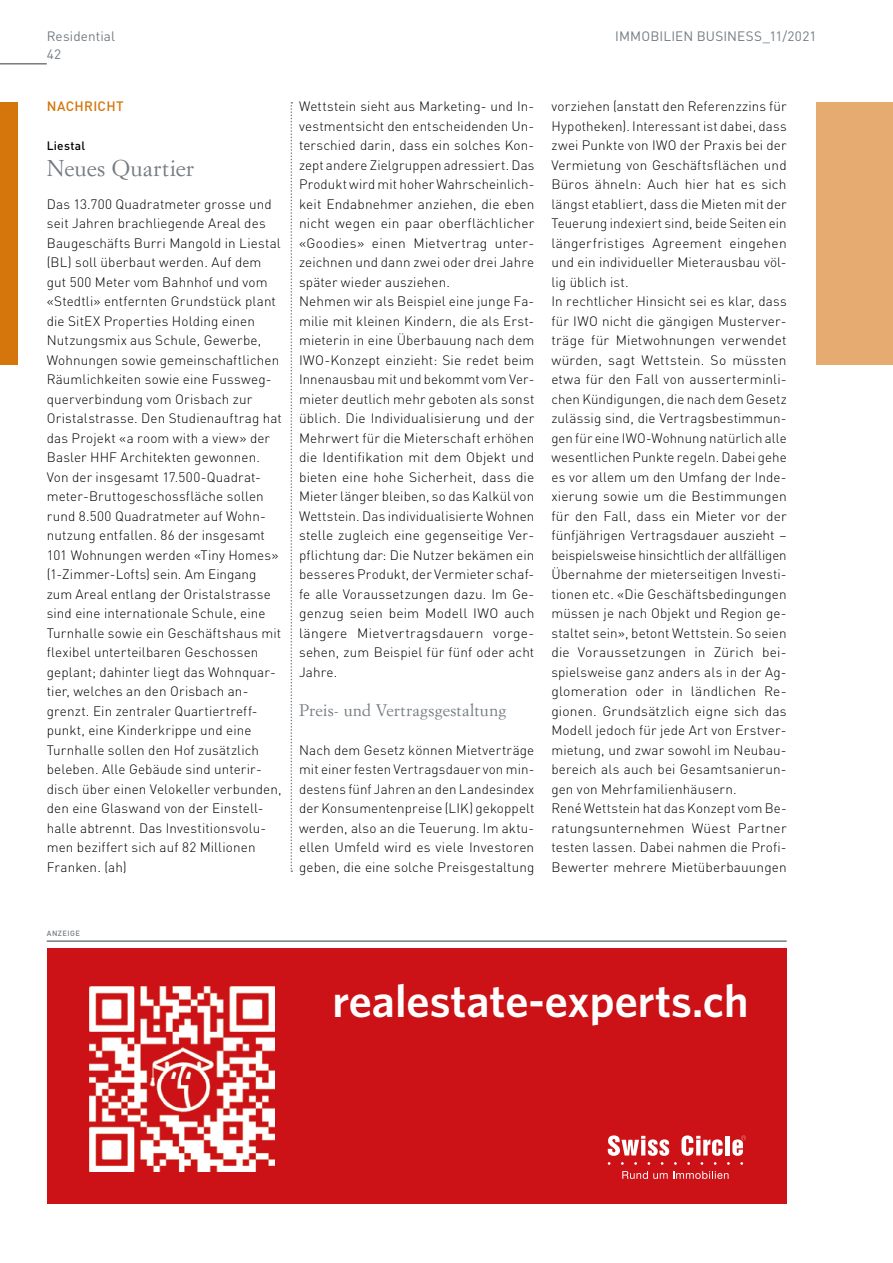
<style>
.page{position:relative;width:893px;height:1263px;background:#fff}
.page>*{position:absolute;margin:0;border:0;box-sizing:border-box;transform-origin:0 0}
.t1{font:600 46.05px "Whitney";color:#fff}
.t2{font:22.5px "Simoncini Garamond Std";letter-spacing:.01em;color:#747c81}
.t3{font:16.5px "Simoncini Garamond Std";letter-spacing:.02em;color:#747c81}
.t4{font:300 13.5px/19.5px "DIN Pro";letter-spacing:.01em;color:#000}
.t5{font:13.5px "DIN Pro";letter-spacing:.01em;color:#747c81}
.t6{font:500 13.5px "DIN Pro";letter-spacing:.02em;color:#d4760b}
.t7{font:500 12px "DIN Pro";letter-spacing:.025em;color:#000}
.t8{font:500 7.5px "DIN Pro";letter-spacing:.06em;color:#747c81}
</style>
<div class="page">
<hr style="left:0;top:63px;width:47px;height:2px;background:#747c81">
<svg style="left:291px;top:102px;width:1px;height:770px"></svg>
<div style="left:816px;top:102px;width:77px;height:263px;background:#e6ab70"></div>
<hr style="left:892px;top:102px;width:1px;height:263px;background:#efc59c">
<div style="left:0;top:102px;width:17px;height:263px;background:#d4760b"></div>
<hr style="left:47px;top:940px;width:740px;height:2px;background:#747c81">
<div style="left:47px;top:948px;width:740px;height:255px;background:#cc1216"></div>
<svg style="left:608px;top:1135px;width:61px;height:21px"></svg>
<svg style="left:681px;top:1135px;width:42px;height:21px"></svg>
<div style="left:725px;top:1136px;width:5px;height:19px;background:#fff"></div>
<svg style="left:732px;top:1135px;width:14px;height:21px"></svg>
<svg style="left:622px;top:1171px;width:107px;height:8px"></svg>
<img style="left:89px;top:986px;width:185px;height:185px">
<p class="t5" style="left:47px;top:26px;width:70px">Residential</p>
<p class="t5" style="left:47px;top:44px;width:16px">42</p>
<p class="t6" style="left:47px;top:95px;width:78px">NACHRICHT</p>
<p class="t7" style="left:47px;top:136px;width:40px">Liestal</p>
<h2 class="t2" style="left:47px;top:154px;width:149px">Neues Quartier</h2>
<p class="t4" style="left:47px;top:193px;width:237px">Das 13.700 Quadratmeter grosse und seit Jahren brachliegende Areal des Baugeschäfts Burri Mangold in Liestal (BL) soll überbaut werden. Auf dem gut 500 Meter vom Bahnhof und vom «Stedtli» entfernten Grundstück plant die SitEX Properties Holding einen Nutzungsmix aus Schule, Gewerbe, Wohnungen sowie gemeinschaftlichen Räumlichkeiten sowie eine Fussweg&shy;querverbindung vom Orisbach zur Oristalstrasse. Den Studienauftrag hat das Projekt «a room with a view» der Basler HHF Architekten gewonnen.<br>Von der insgesamt 17.500-Quadrat&shy;meter-Bruttogeschossfläche sollen rund 8.500 Quadratmeter auf Wohn&shy;nutzung entfallen. 86 der insgesamt 101 Wohnungen werden «Tiny Homes» (1-Zimmer-Lofts) sein. Am Eingang zum Areal entlang der Oristalstrasse sind eine internationale Schule, eine Turnhalle sowie ein Geschäftshaus mit flexibel unterteilbaren Geschossen geplant; dahinter liegt das Wohnquar&shy;tier, welches an den Orisbach an&shy;grenzt. Ein zentraler Quartiertreff&shy;punkt, eine Kinderkrippe und eine Turnhalle sollen den Hof zusätzlich beleben. Alle Gebäude sind unterir&shy;disch über einen Velokeller verbunden, den eine Glaswand von der Einstell&shy;halle abtrennt. Das Investitionsvolu&shy;men beziffert sich auf 82 Millionen Franken. (ah)</p>
<p class="t5" style="left:615px;top:26px;width:203px">IMMOBILIEN BUSINESS_11/2021</p>
<p class="t4" style="left:299px;top:96px;width:237px">Wettstein sieht aus Marketing- und In&shy;vestmentsicht den entscheidenden Un&shy;terschied darin, dass ein solches Kon&shy;zept andere Zielgruppen adressiert. Das Produkt wird mit hoher Wahrscheinlich&shy;keit Endabnehmer anziehen, die eben nicht wegen ein paar oberflächlicher «Goodies» einen Mietvertrag unter&shy;zeichnen und dann zwei oder drei Jahre später wieder ausziehen.<br>Nehmen wir als Beispiel eine junge Fa&shy;milie mit kleinen Kindern, die als Erst&shy;mieterin in eine Überbauung nach dem IWO-Konzept einzieht: Sie redet beim Innenausbau mit und bekommt vom Ver&shy;mieter deutlich mehr geboten als sonst üblich. Die Individualisierung und der Mehrwert für die Mieterschaft erhöhen die Identifikation mit dem Objekt und bieten eine hohe Sicherheit, dass die Mieter länger bleiben, so das Kalkül von Wettstein. Das individualisierte Wohnen stelle zugleich eine gegenseitige Ver&shy;pflichtung dar: Die Nutzer bekämen ein besseres Produkt, der Vermieter schaf&shy;fe alle Voraussetzungen dazu. Im Ge&shy;genzug seien beim Modell IWO auch längere Mietvertragsdauern vorge&shy;sehen, zum Beispiel für fünf oder acht Jahre.</p>
<p class="t3" style="left:299px;top:700px;width:209px">Preis- und Vertragsgestaltung</p>
<p class="t4" style="left:299px;top:739px;width:237px;text-align:justify">Nach dem Gesetz können Mietverträge mit einer festen Vertragsdauer von min&shy;destens fünf Jahren an den Landesindex der Konsumentenpreise (LIK) gekoppelt werden, also an die Teuerung. Im aktu&shy;ellen Umfeld wird es viele Investoren geben, die eine solche Preisgestaltung</p>
<p class="t4" style="left:551px;top:96px;width:237px">vorziehen (anstatt den Referenzzins für Hypotheken). Interessant ist dabei, dass zwei Punkte von IWO der Praxis bei der Vermietung von Geschäftsflächen und Büros ähneln: Auch hier hat es sich längst etabliert, dass die Mieten mit der Teuerung indexiert sind, beide Seiten ein längerfristiges Agreement eingehen und ein individueller Mieterausbau völ&shy;lig üblich ist.<br>In rechtlicher Hinsicht sei es klar, dass für IWO nicht die gängigen Musterver&shy;träge für Mietwohnungen verwendet würden, sagt Wettstein. So müssten etwa für den Fall von ausserterminli&shy;chen Kündigungen, die nach dem Gesetz zulässig sind, die Vertragsbestimmun&shy;gen für eine IWO-Wohnung natürlich alle wesentlichen Punkte regeln. Dabei gehe es vor allem um den Umfang der Inde&shy;xierung sowie um die Bestimmungen für den Fall, dass ein Mieter vor der fünfjährigen Vertragsdauer auszieht – beispielsweise hinsichtlich der allfälligen Übernahme der mieterseitigen Investi&shy;tionen etc. «Die Geschäftsbedingungen müssen je nach Objekt und Region ge&shy;staltet sein», betont Wettstein. So seien die Voraussetzungen in Zürich bei&shy;spielsweise ganz anders als in der Ag&shy;glomeration oder in ländlichen Re&shy;gionen. Grundsätzlich eigne sich das Modell jedoch für jede Art von Erstver&shy;mietung, und zwar sowohl im Neubau&shy;bereich als auch bei Gesamtsanierun&shy;gen von Mehrfamilienhäusern.<br>René Wettstein hat das Konzept vom Be&shy;ratungsunternehmen Wüest Partner testen lassen. Dabei nahmen die Profi-Bewerter mehrere Mietüberbauungen</p>
<p class="t8" style="left:47px;top:927px;width:35px">ANZEIGE</p>
<h1 class="t1" style="left:332px;top:970px;width:418px">realestate-experts.ch</h1>
</div>
